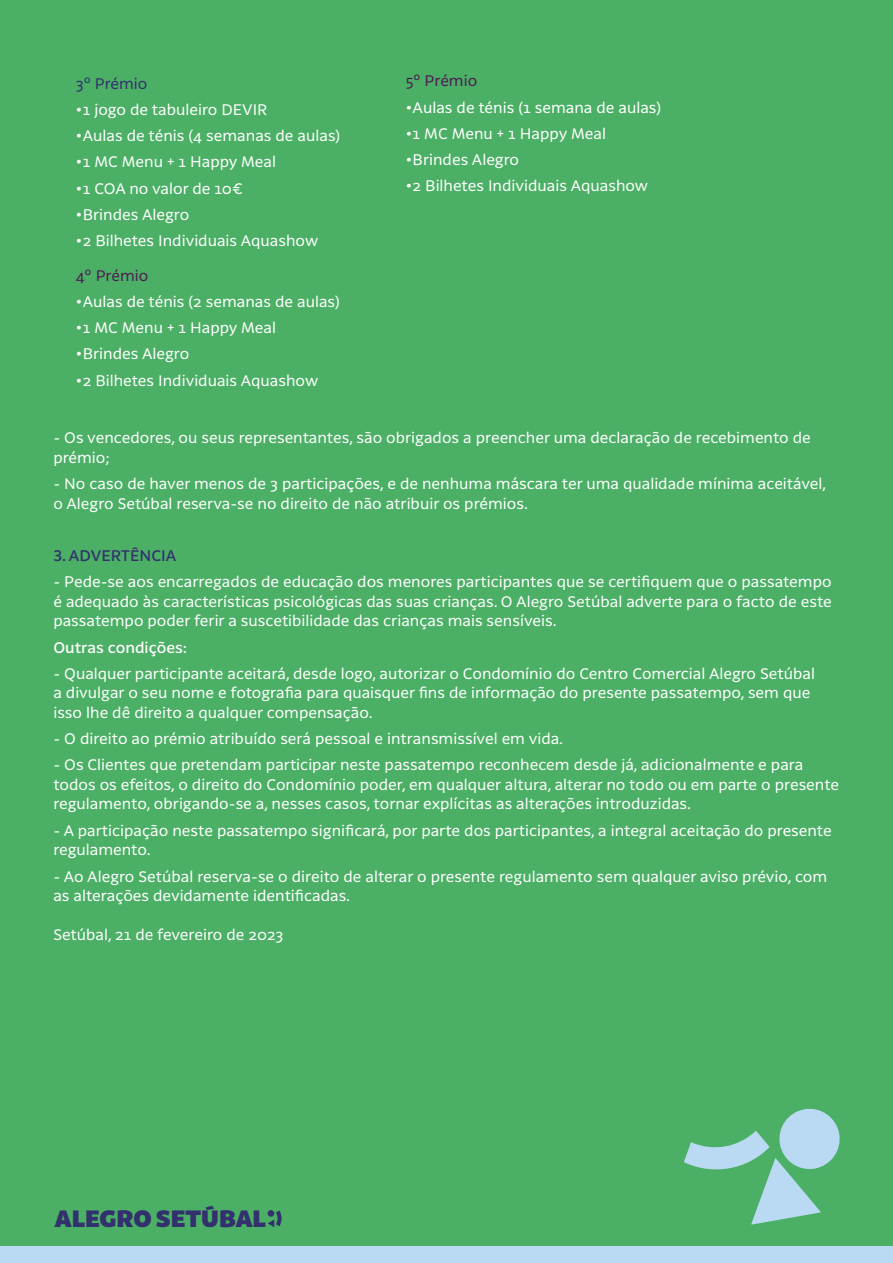
<style>
.page{position:relative;width:893px;height:1263px;background:#fff}
.page>*{position:absolute;margin:0;border:0;box-sizing:border-box;transform-origin:0 0}
.t1{font:800 22.5px "Latina";color:#33306e}
.t2{font:15px/19.5px "Latina";color:#fff}
.t3{font:15px "Latina";color:#4e1c54}
.t4{font:500 15px "Latina";color:#fff}
.t5{font:500 15px "Latina";color:#33306e}
.t6{font:15px "Latina";color:#33306e}
</style>
<div class="page">
<div style="left:0;top:0;width:893px;height:1256px;background:#4bb065"></div>
<div style="left:0;top:1246px;width:893px;height:17px;background:#badaf3"></div>
<svg style="left:684px;top:1108px;width:156px;height:116px"></svg>
<svg style="left:268px;top:1210px;width:14px;height:17px"></svg>
<p class="t6" style="left:76px;top:75px;width:73px">3º Prémio</p>
<p class="t2" style="left:76px;top:100px;width:193px">• 1 jogo de tabuleiro DEVIR</p>
<p class="t2" style="left:76px;top:126px;width:266px">• Aulas de ténis (4 semanas de aulas)</p>
<p class="t2" style="left:76px;top:153px;width:202px">• 1 MC Menu + 1 Happy Meal</p>
<p class="t2" style="left:76px;top:179px;width:168px">• 1 COA no valor de 10€</p>
<p class="t2" style="left:76px;top:205px;width:115px">• Brindes Alegro</p>
<p class="t2" style="left:76px;top:231px;width:244px">• 2 Bilhetes Individuais Aquashow</p>
<p class="t3" style="left:76px;top:267px;width:74px">4º Prémio</p>
<p class="t2" style="left:76px;top:292px;width:265px">• Aulas de ténis (2 semanas de aulas)</p>
<p class="t2" style="left:76px;top:319px;width:202px">• 1 MC Menu + 1 Happy Meal</p>
<p class="t2" style="left:76px;top:345px;width:115px">• Brindes Alegro</p>
<p class="t2" style="left:76px;top:371px;width:244px">• 2 Bilhetes Individuais Aquashow</p>
<p class="t3" style="left:406px;top:72px;width:73px">5º Prémio</p>
<p class="t2" style="left:406px;top:98px;width:257px">• Aulas de ténis (1 semana de aulas)</p>
<p class="t2" style="left:406px;top:124px;width:202px">• 1 MC Menu + 1 Happy Meal</p>
<p class="t2" style="left:406px;top:151px;width:115px">• Brindes Alegro</p>
<p class="t2" style="left:406px;top:177px;width:244px">• 2 Bilhetes Individuais Aquashow</p>
<p class="t2" style="left:53px;top:429px;width:759px">- Os vencedores, ou seus representantes, são obrigados a preencher uma declaração de recebimento de prémio;</p>
<p class="t2" style="left:53px;top:474px;width:775px">- No caso de haver menos de 3 participações, e de nenhuma máscara ter uma qualidade mínima aceitável, o Alegro Setúbal reserva-se no direito de não atribuir os prémios.</p>
<p class="t5" style="left:53px;top:547px;width:125px">3. ADVERTÊNCIA</p>
<p class="t2" style="left:53px;top:573px;width:780px;text-align:justify">- Pede-se aos encarregados de educação dos menores participantes que se certifiquem que o passatempo é adequado às características psicológicas das suas crianças. O Alegro Setúbal adverte para o facto de este passatempo poder ferir a suscetibilidade das crianças mais sensíveis.</p>
<p class="t4" style="left:53px;top:639px;width:135px">Outras condições:</p>
<p class="t2" style="left:53px;top:664px;width:763px">- Qualquer participante aceitará, desde logo, autorizar o Condomínio do Centro Comercial Alegro Setúbal a divulgar o seu nome e fotografia para quaisquer fins de informação do presente passatempo, sem que isso lhe dê direito a qualquer compensação.</p>
<p class="t2" style="left:53px;top:730px;width:511px">- O direito ao prémio atribuído será pessoal e intransmissível em vida.</p>
<p class="t2" style="left:53px;top:756px;width:787px">- Os Clientes que pretendam participar neste passatempo reconhecem desde já, adicionalmente e para todos os efeitos, o direito do Condomínio poder, em qualquer altura, alterar no todo ou em parte o presente regulamento, obrigando-se a, nesses casos, tornar explícitas as alterações introduzidas.</p>
<p class="t2" style="left:53px;top:821px;width:780px">- A participação neste passatempo significará, por parte dos participantes, a integral aceitação do presente regulamento.</p>
<p class="t2" style="left:53px;top:867px;width:775px">- Ao Alegro Setúbal reserva-se o direito de alterar o presente regulamento sem qualquer aviso prévio, com as alterações devidamente identificadas.</p>
<p class="t2" style="left:53px;top:925px;width:231px">Setúbal, 21 de fevereiro de 2023</p>
<h1 class="t1" style="left:55px;top:1205px;width:213px">ALEGRO SETÚBAL</h1>
</div>
